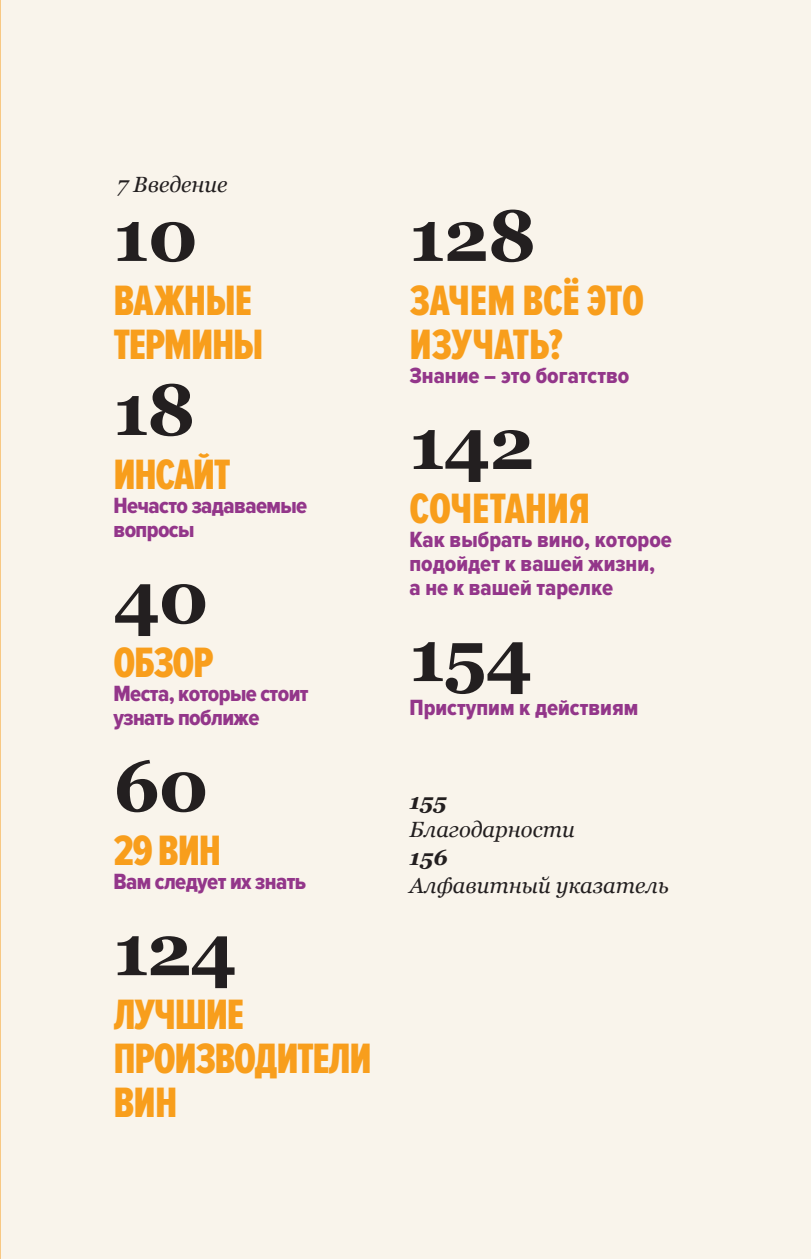
<style>
.page{position:relative;width:811px;height:1259px;background:#f9f4eb}
.page>*{position:absolute;margin:0;border:0;box-sizing:border-box;transform-origin:0 0}
.t1{font:700 72px "Georgia";letter-spacing:-.015em;color:#231f20}
.t2{font:44px/44px "Proxima Nova Ex Cn Extrabld";letter-spacing:-.025em;color:#f89e1c}
.t3{font:44px "Proxima Nova Ex Cn Extrabld";letter-spacing:-.005em;color:#f89e1c}
.t4{font:22.8px/24px "Proxima Nova Cond Extrabld";color:#93368a}
.t5{font:22.8px/24px "Proxima Nova Cond Extrabld";letter-spacing:-.025em;color:#93368a}
.t6{font:italic 22px "Georgia";color:#231f20}
.t7{font:italic 700 22px "Georgia";color:#231f20}
</style>
<div class="page">
<p class="t6" style="left:117px;top:171px;width:112px">7 Введение</p>
<h1 class="t1" style="left:113px;top:207px;width:86px">10</h1>
<h2 class="t2" style="left:113px;top:280px;width:151px">ВАЖНЫЕ<br>ТЕРМИНЫ</h2>
<h1 class="t1" style="left:113px;top:381px;width:84px">18</h1>
<h2 class="t2" style="left:113px;top:454px;width:119px">ИНСАЙТ</h2>
<p class="t5" style="left:113px;top:494px;width:195px">Нечасто задаваемые вопросы</p>
<h1 class="t1" style="left:113px;top:569px;width:97px">40</h1>
<h2 class="t2" style="left:113px;top:642px;width:102px">ОБЗОР</h2>
<p class="t5" style="left:113px;top:682px;width:197px">Места, которые стоит узнать поближе</p>
<h1 class="t1" style="left:113px;top:757px;width:97px">60</h1>
<h2 class="t2" style="left:113px;top:830px;width:109px">29 ВИН</h2>
<p class="t5" style="left:113px;top:870px;width:194px">Вам следует их знать</p>
<h1 class="t1" style="left:113px;top:921px;width:125px">124</h1>
<h2 class="t2" style="left:113px;top:994px;width:260px">ЛУЧШИЕ<br>ПРОИЗВОДИТЕЛИ<br>ВИН</h2>
<h1 class="t1" style="left:409px;top:207px;width:128px">128</h1>
<h2 class="t2" style="left:409px;top:280px;width:236px">ЗАЧЕМ ВСЁ ЭТО<br>ИЗУЧАТЬ?</h2>
<p class="t4" style="left:409px;top:364px;width:221px">Знание – это богатство</p>
<h1 class="t1" style="left:409px;top:415px;width:126px">142</h1>
<h2 class="t3" style="left:409px;top:484px;width:182px">СОЧЕТАНИЯ</h2>
<p class="t4" style="left:409px;top:528px;width:264px">Как выбрать вино, которое подойдет к вашей жизни, а не к вашей тарелке</p>
<h1 class="t1" style="left:409px;top:627px;width:124px">154</h1>
<p class="t4" style="left:409px;top:696px;width:230px">Приступим к действиям</p>
<p class="t7" style="left:409px;top:792px;width:39px">155</p>
<p class="t6" style="left:409px;top:815px;width:167px">Благодарности</p>
<p class="t7" style="left:409px;top:848px;width:40px">156</p>
<p class="t6" style="left:409px;top:871px;width:261px">Алфавитный указатель</p>
</div>
